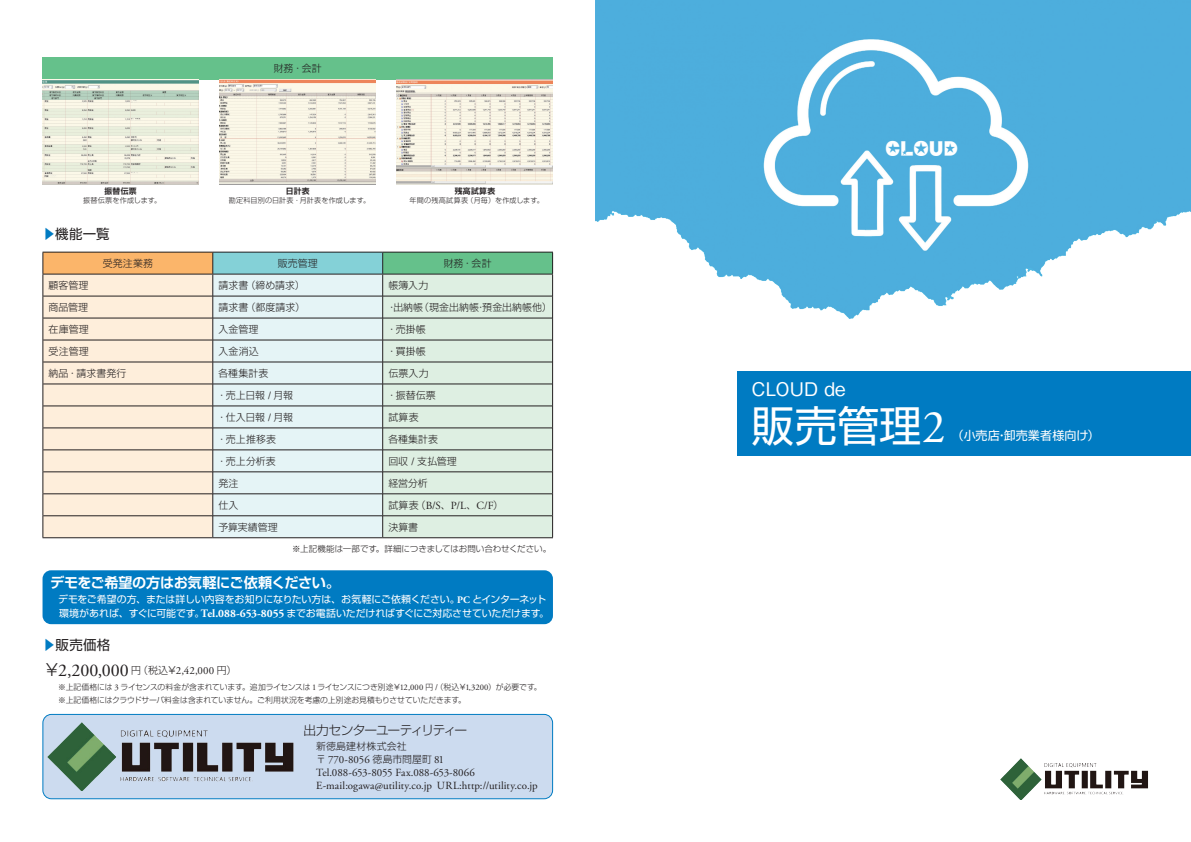
<style>
.page{position:relative;width:1191px;height:842px;background:#fff}
.page>*{position:absolute;margin:0;border:0;box-sizing:border-box;transform-origin:0 0}
.t1{font:42.5px "Shin Go Pro";color:#fff}
.t2{font:22.7px "DF Star Gothic W12 WING RKSJ H";letter-spacing:-.005em;color:#fff}
.t3{font:500 18.8px "Gothic BBB Pro";color:#fff}
.t4{font:17.9px "Adobe Garamond Pro";color:#231f20}
.t5{font:700 14.2px "Shin Go Pro De";letter-spacing:-.025em;color:#fff}
.t6{font:13.5px "Shin Go Pro";letter-spacing:.02em;color:#231f20}
.t7{font:300 12.8px "Shin Go Pro";letter-spacing:-.09em;color:#231f20}
.t8{font:12px "Shin Go Pro";letter-spacing:.01em;color:#fff}
.t9{font:10.9px/12.8px "Adobe Garamond Pro";color:#231f20}
.t10{font:300 9.9px "Shin Go Pro";letter-spacing:.01em;color:#231f20}
.t11{font:9.9px/13.5px "Shin Go Pro";letter-spacing:-.01em;color:#fff}
.t12{font:300 8.5px "Shin Go Pro";letter-spacing:-.005em;color:#231f20}
.t13{font:300 7.8px/12.8px "Shin Go Pro";letter-spacing:-.01em;color:#231f20}
.t14{font:700 7.8px "Shin Go Pro De";letter-spacing:.045em;color:#231f20}
.t15{font:300 7.1px "Shin Go Pro";letter-spacing:.02em;color:#231f20}
.s1{color:#007bc2}
.s2{font-family:"Adobe Garamond Pro";font-weight:400;font-size:10.9px}
.s3{font-family:"Shin Go Pro";font-weight:300;font-size:9.9px}
.s4{font-family:"Adobe Garamond Pro";font-weight:700}
.s5{font-family:"Adobe Garamond Pro";font-weight:700;font-size:11.3px}
.s6{font-family:"Shin Go Pro";font-weight:300;font-size:16.3px}
.s7{font-size:10.9px}
.s8{font-family:"Adobe Garamond Pro";font-weight:400;font-size:8.6px}
.s9{font-family:"Adobe Garamond Pro";font-size:46.8px}
</style>
<div class="page">
<div style="left:43px;top:57px;width:510px;height:22px;background:#65c18b"></div>
<img style="left:43px;top:79px;width:155px;height:105px">
<img style="left:220px;top:79px;width:156px;height:105px">
<img style="left:397px;top:79px;width:156px;height:105px">
<img style="left:595px;top:0;width:596px;height:319px">
<div style="left:43px;top:714px;width:509px;height:85px;background:#ccdbef;border-radius:9px"></div>
<div style="left:43px;top:714px;width:510px;height:85px;border:1px solid #007bc2;border-radius:9px"></div>
<img style="left:47px;top:723px;width:247px;height:67px">
<img style="left:1000px;top:759px;width:148px;height:40px">
<div style="left:737px;top:372px;width:454px;height:84px;background:#007bc2"></div>
<div style="left:43px;top:252px;width:170px;height:22px;background:#fbb56a"></div>
<div style="left:213px;top:252px;width:170px;height:22px;background:#84d1d7"></div>
<div style="left:383px;top:252px;width:169px;height:22px;background:#65c18b"></div>
<div style="left:44px;top:275px;width:169px;height:262px;background:#feeedb"></div>
<div style="left:214px;top:275px;width:168px;height:262px;background:#e5f4f6"></div>
<div style="left:383px;top:275px;width:169px;height:262px;background:#deefe2"></div>
<hr style="left:43px;top:296px;width:170px;height:1px;background:#231f20">
<hr style="left:213px;top:296px;width:170px;height:1px;background:#231f20">
<hr style="left:383px;top:296px;width:169px;height:1px;background:#231f20">
<hr style="left:43px;top:318px;width:170px;height:1px;background:#231f20">
<hr style="left:213px;top:318px;width:170px;height:1px;background:#231f20">
<hr style="left:383px;top:318px;width:169px;height:1px;background:#231f20">
<hr style="left:43px;top:340px;width:170px;height:1px;background:#231f20">
<hr style="left:213px;top:340px;width:170px;height:1px;background:#231f20">
<hr style="left:383px;top:340px;width:169px;height:1px;background:#231f20">
<hr style="left:43px;top:362px;width:170px;height:1px;background:#231f20">
<hr style="left:213px;top:362px;width:170px;height:1px;background:#231f20">
<hr style="left:383px;top:362px;width:169px;height:1px;background:#231f20">
<hr style="left:43px;top:384px;width:170px;height:1px;background:#231f20">
<hr style="left:213px;top:384px;width:170px;height:1px;background:#231f20">
<hr style="left:383px;top:384px;width:169px;height:1px;background:#231f20">
<hr style="left:43px;top:406px;width:170px;height:1px;background:#231f20">
<hr style="left:213px;top:406px;width:170px;height:1px;background:#231f20">
<hr style="left:383px;top:406px;width:169px;height:1px;background:#231f20">
<hr style="left:43px;top:428px;width:170px;height:1px;background:#231f20">
<hr style="left:213px;top:428px;width:170px;height:1px;background:#231f20">
<hr style="left:383px;top:428px;width:169px;height:1px;background:#231f20">
<hr style="left:43px;top:450px;width:170px;height:1px;background:#231f20">
<hr style="left:213px;top:450px;width:170px;height:1px;background:#231f20">
<hr style="left:383px;top:450px;width:169px;height:1px;background:#231f20">
<hr style="left:43px;top:472px;width:170px;height:1px;background:#231f20">
<hr style="left:213px;top:472px;width:170px;height:1px;background:#231f20">
<hr style="left:383px;top:472px;width:169px;height:1px;background:#231f20">
<hr style="left:43px;top:494px;width:170px;height:1px;background:#231f20">
<hr style="left:213px;top:494px;width:170px;height:1px;background:#231f20">
<hr style="left:383px;top:494px;width:169px;height:1px;background:#231f20">
<hr style="left:43px;top:516px;width:170px;height:1px;background:#231f20">
<hr style="left:213px;top:516px;width:170px;height:1px;background:#231f20">
<svg style="left:213px;top:253px;width:1px;height:284px"></svg>
<hr style="left:383px;top:516px;width:169px;height:1px;background:#231f20">
<svg style="left:382px;top:253px;width:1px;height:284px"></svg>
<hr style="left:43px;top:274px;width:170px;height:1px;background:#231f20">
<hr style="left:213px;top:274px;width:170px;height:1px;background:#231f20">
<hr style="left:383px;top:274px;width:170px;height:1px;background:#231f20">
<hr style="left:43px;top:252px;width:170px;height:1px;background:#231f20">
<hr style="left:213px;top:252px;width:170px;height:1px;background:#231f20">
<hr style="left:383px;top:252px;width:170px;height:1px;background:#231f20">
<svg style="left:43px;top:252px;width:1px;height:285px"></svg>
<svg style="left:552px;top:252px;width:1px;height:285px"></svg>
<hr style="left:43px;top:537px;width:170px;height:1px;background:#231f20">
<hr style="left:213px;top:537px;width:170px;height:1px;background:#231f20">
<hr style="left:383px;top:537px;width:170px;height:1px;background:#231f20">
<div style="left:43px;top:570px;width:510px;height:54px;background:#007bc2;border-radius:9px"></div>
<p class="t14" style="left:104px;top:185px;width:34px">振替伝票</p>
<p class="t15" style="left:83px;top:194px;width:80px">振替伝票を作成します。</p>
<h3 class="t6" style="left:43px;top:222px;width:69px"><span class="s1">▶</span>機能一覧</h3>
<p class="t10" style="left:274px;top:60px;width:49px">財務・会計</p>
<p class="t14" style="left:286px;top:185px;width:25px">日計表</p>
<p class="t15" style="left:229px;top:194px;width:143px">勘定科目別の日計表・月計表を作成します。</p>
<p class="t14" style="left:455px;top:185px;width:42px">残高試算表</p>
<p class="t15" style="left:409px;top:194px;width:136px">年間の残高試算表（月毎）を作成します。</p>
<p class="t10" style="left:103px;top:255px;width:52px">受発注業務</p>
<p class="t10" style="left:278px;top:255px;width:41px">販売管理</p>
<p class="t10" style="left:444px;top:255px;width:49px">財務・会計</p>
<p class="t10" style="left:49px;top:277px;width:41px">顧客管理</p>
<p class="t10" style="left:218px;top:277px;width:88px">請求書（締め請求）</p>
<p class="t10" style="left:388px;top:277px;width:41px">帳簿入力</p>
<p class="t10" style="left:49px;top:299px;width:41px">商品管理</p>
<p class="t10" style="left:218px;top:299px;width:88px">請求書（都度請求）</p>
<p class="t10" style="left:387px;top:299px;width:166px">・出納帳（現金出納帳・預金出納帳他）</p>
<p class="t10" style="left:49px;top:321px;width:42px">在庫管理</p>
<p class="t10" style="left:218px;top:321px;width:42px">入金管理</p>
<p class="t10" style="left:387px;top:321px;width:41px">・売掛帳</p>
<p class="t10" style="left:49px;top:343px;width:42px">受注管理</p>
<p class="t10" style="left:218px;top:343px;width:42px">入金消込</p>
<p class="t10" style="left:387px;top:343px;width:40px">・買掛帳</p>
<p class="t10" style="left:49px;top:365px;width:79px">納品・請求書発行</p>
<p class="t10" style="left:218px;top:365px;width:51px">各種集計表</p>
<p class="t10" style="left:388px;top:365px;width:42px">伝票入力</p>
<p class="t10" style="left:217px;top:387px;width:78px">・売上日報 <span class="s2">/</span> 月報</p>
<p class="t10" style="left:387px;top:387px;width:51px">・振替伝票</p>
<p class="t10" style="left:217px;top:409px;width:78px">・仕入日報 <span class="s2">/</span> 月報</p>
<p class="t10" style="left:388px;top:409px;width:32px">試算表</p>
<p class="t10" style="left:217px;top:431px;width:61px">・売上推移表</p>
<p class="t10" style="left:388px;top:431px;width:51px">各種集計表</p>
<p class="t10" style="left:217px;top:453px;width:60px">・売上分析表</p>
<p class="t10" style="left:388px;top:453px;width:70px">回収 <span class="s2">/</span> 支払管理</p>
<p class="t10" style="left:218px;top:475px;width:21px">発注</p>
<p class="t10" style="left:388px;top:475px;width:41px">経営分析</p>
<p class="t10" style="left:218px;top:497px;width:21px">仕入</p>
<p class="t9" style="left:388px;top:499px;width:116px"><span class="s3">試算表（</span>B/S<span class="s3">、</span>P/L<span class="s3">、</span>C/F<span class="s3">）</span></p>
<p class="t10" style="left:218px;top:519px;width:61px">予算実績管理</p>
<p class="t10" style="left:388px;top:519px;width:31px">決算書</p>
<p class="t12" style="left:292px;top:542px;width:261px">※上記機能は一部です。詳細につきましてはお問い合わせください。</p>
<h3 class="t5" style="left:50px;top:571px;width:291px">デモをご希望の方はお気軽にご依頼ください。</h3>
<p class="t11" style="left:58px;top:591px;width:492px">デモをご希望の方、または詳しい内容をお知りになりたい方は、お気軽にご依頼ください。<span class="s4">PC</span> とインターネット環境があれば、すぐに可能です。<span class="s5">Tel.088-653-8055</span> までお電話いただければすぐにご対応させていただけます。</p>
<h3 class="t6" style="left:43px;top:633px;width:69px"><span class="s1">▶</span>販売価格</h3>
<h3 class="t4" style="left:44px;top:660px;width:194px"><span class="s6">￥</span>2,200,000 <span class="s3">円（税込￥</span><span class="s7">2,42,000</span> <span class="s3">円）</span></h3>
<p class="t13" style="left:58px;top:680px;width:485px">※上記価格には <span class="s8">3</span> ライセンスの料金が含まれています。追加ライセンスは <span class="s8">1</span> ライセンスにつき別途￥<span class="s8">12,000</span> 円 <span class="s8">/</span>（税込￥<span class="s8">1,3200</span>）が必要です。※上記価格にはクラウドサーバ料金は含まれていません。ご利用状況を考慮の上別途お見積もりさせていただきます。</p>
<p class="t7" style="left:303px;top:719px;width:165px">出力センターユーティリティー</p>
<p class="t10" style="left:316px;top:738px;width:92px">新徳島建材株式会社</p>
<p class="t9" style="left:316px;top:754px;width:223px"><span class="s3">〒</span> 770-8056 <span class="s3">徳島市問屋町</span> 81<br>Tel.088-653-8055 Fax.088-653-8066<br>E-mail:ogawa@utility.co.jp URL:http://utility.co.jp</p>
<h2 class="t2" style="left:885px;top:136px;width:74px">CLOUD</h2>
<h3 class="t3" style="left:751px;top:374px;width:96px">CLOUD de</h3>
<h1 class="t1" style="left:751px;top:391px;width:196px">販売管理<span class="s9">2</span></h1>
<p class="t8" style="left:945px;top:426px;width:155px">　（小売店・卸売業者様向け）</p>
</div>
